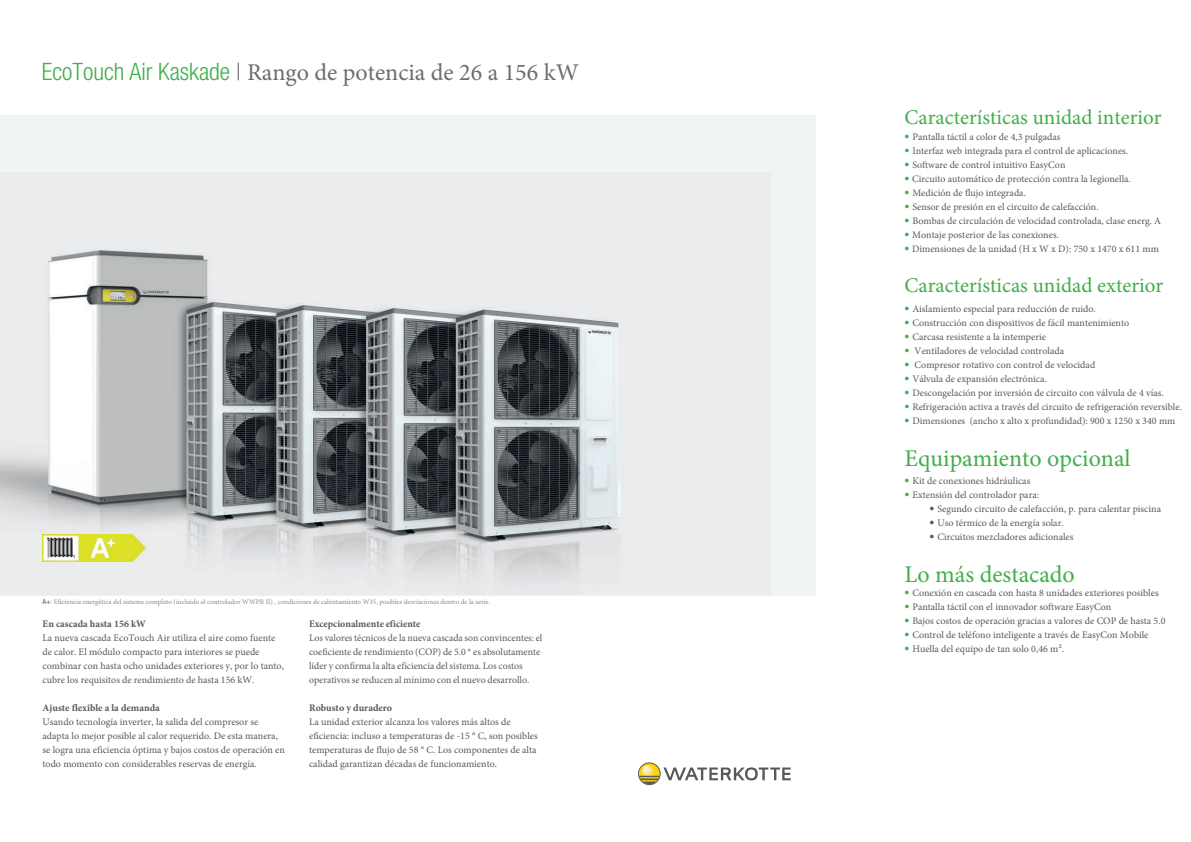
<style>
.page{position:relative;width:1191px;height:842px;background:#fff}
.page>*{position:absolute;margin:0;border:0;box-sizing:border-box;transform-origin:0 0}
.t1{font:24px "Minion Pro";color:#6c6d70}
.t2{font:24px "Minion Pro";color:#40ae49}
.t3{font:21px "Minion Pro";color:#40ae49}
.t4{font:10px/14px "Minion Pro";color:#57585a}
.t5{font:700 10px "Minion Pro";color:#57585a}
.t6{font:7px "Minion Pro";color:#87898c}
.s1{font-family:"Helvetica Neue LT Com";font-weight:300;font-stretch:condensed;color:#40ae49}
.s2{font-family:"Helvetica Neue LT Com";font-weight:300;font-stretch:condensed}
.s3{font-family:"Helvetica Neue LT Com";font-weight:700;font-stretch:condensed}
.s4{font-family:"Helvetica Neue LT Com";font-weight:300;color:#40ae49}
.s5{font-family:"Helvetica Neue LT Com";font-weight:300}
</style>
<div class="page">
<svg style="left:638px;top:762px;width:152px;height:23px"></svg>
<div style="left:0;top:115px;width:815px;height:480px;background:#ebecee"></div>
<img style="left:0;top:249px;width:623px;height:346px">
<img style="left:42px;top:535px;width:103px;height:26px">
<h1 class="t1" style="left:42px;top:56px;width:538px"><span class="s1">EcoTouch Air Kaskade</span> <span class="s2">|</span> Rango de potencia de 26 a 156 kW</h1>
<p class="t6" style="left:43px;top:597px;width:449px"><span class="s3">A+</span><span class="s2">:</span> Eficiencia energética del sistema completo (incluido el controlador WWPR II) , condiciones de calentamiento W35, posibles desviaciones dentro de la serie.</p>
<p class="t5" style="left:43px;top:617px;width:105px">En cascada hasta 156 kW</p>
<p class="t4" style="left:43px;top:631px;width:243px">La nueva cascada EcoTouch Air utiliza el aire como fuente de calor. El módulo compacto para interiores se puede combinar con hasta ocho unidades exteriores y, por lo tanto, cubre los requisitos de rendimiento de hasta 156 kW.</p>
<p class="t5" style="left:43px;top:701px;width:119px">Ajuste flexible a la demanda</p>
<p class="t4" style="left:43px;top:715px;width:244px">Usando tecnología inverter, la salida del compresor se adapta lo mejor posible al calor requerido. De esta manera, se logra una eficiencia óptima y bajos costos de operación en todo momento con considerables reservas de energía.</p>
<p class="t5" style="left:309px;top:617px;width:113px">Excepcionalmente eficiente</p>
<p class="t4" style="left:309px;top:631px;width:235px">Los valores técnicos de la nueva cascada son convincentes: el coeficiente de rendimiento (COP) de 5.0 * es absolutamente líder y confirma la alta eficiencia del sistema. Los costos operativos se reducen al mínimo con el nuevo desarrollo.</p>
<p class="t5" style="left:309px;top:701px;width:85px">Robusto y duradero</p>
<p class="t4" style="left:309px;top:715px;width:230px">La unidad exterior alcanza los valores más altos de eficiencia: incluso a temperaturas de -15 ° C, son posibles temperaturas de flujo de 58 ° C. Los componentes de alta calidad garantizan décadas de funcionamiento.</p>
<h2 class="t3" style="left:904px;top:103px;width:258px">Características unidad interior</h2>
<p class="t4" style="left:904px;top:130px;width:157px"><span class="s4">•</span> Pantalla táctil a color de 4,3 pulgadas</p>
<p class="t4" style="left:904px;top:144px;width:225px"><span class="s4">•</span> Interfaz web integrada para el control de aplicaciones.</p>
<p class="t4" style="left:904px;top:158px;width:162px"><span class="s4">•</span> Software de control intuitivo EasyCon</p>
<p class="t4" style="left:904px;top:172px;width:228px"><span class="s4">•</span> Circuito automático de protección contra la legionella.</p>
<p class="t4" style="left:904px;top:186px;width:123px"><span class="s4">•</span> Medición de flujo integrada.</p>
<p class="t4" style="left:904px;top:200px;width:196px"><span class="s4">•</span> Sensor de presión en el circuito de calefacción.</p>
<p class="t4" style="left:904px;top:214px;width:258px"><span class="s4">•</span> Bombas de circulación de velocidad controlada, clase energ. A</p>
<p class="t4" style="left:904px;top:228px;width:156px"><span class="s4">•</span> Montaje posterior de las conexiones.</p>
<p class="t4" style="left:904px;top:242px;width:256px"><span class="s4">•</span> Dimensiones de la unidad (H x W x D): 750 x 1470 x 611 mm</p>
<h2 class="t3" style="left:904px;top:271px;width:260px">Características unidad exterior</h2>
<p class="t4" style="left:904px;top:302px;width:193px"><span class="s4">•</span> Aislamiento especial para reducción de ruido.</p>
<p class="t4" style="left:904px;top:316px;width:226px"><span class="s4">•</span> Construcción con dispositivos de fácil mantenimiento</p>
<p class="t4" style="left:904px;top:330px;width:143px"><span class="s4">•</span> Carcasa resistente a la intemperie</p>
<p class="t4" style="left:904px;top:344px;width:161px"><span class="s4">•</span> Ventiladores de velocidad controlada</p>
<p class="t4" style="left:904px;top:358px;width:192px"><span class="s4">•</span> Compresor rotativo con control de velocidad</p>
<p class="t4" style="left:904px;top:372px;width:144px"><span class="s4">•</span> Válvula de expansión electrónica.</p>
<p class="t4" style="left:904px;top:386px;width:261px"><span class="s4">•</span> Descongelación por inversión de circuito con válvula de 4 vías.</p>
<p class="t4" style="left:904px;top:400px;width:279px"><span class="s4">•</span> Refrigeración activa a través del circuito de refrigeración reversible.</p>
<p class="t4" style="left:904px;top:414px;width:272px"><span class="s4">•</span> Dimensiones (ancho x alto x profundidad): 900 x 1250 x 340 mm</p>
<h1 class="t2" style="left:904px;top:442px;width:227px">Equipamiento opcional</h1>
<p class="t4" style="left:904px;top:474px;width:127px"><span class="s4">•</span> Kit de conexiones hidráulicas</p>
<p class="t4" style="left:904px;top:488px;width:136px"><span class="s4">•</span> Extensión del controlador para:</p>
<p class="t4" style="left:929px;top:502px;width:233px"><span class="s5">•</span> Segundo circuito de calefacción, p. para calentar piscina</p>
<p class="t4" style="left:929px;top:516px;width:136px"><span class="s5">•</span> Uso térmico de la energía solar.</p>
<p class="t4" style="left:929px;top:530px;width:145px"><span class="s5">•</span> Circuitos mezcladores adicionales</p>
<h1 class="t2" style="left:904px;top:558px;width:172px">Lo más destacado</h1>
<p class="t4" style="left:904px;top:586px;width:256px"><span class="s4">•</span> Conexión en cascada con hasta 8 unidades exteriores posibles</p>
<p class="t4" style="left:904px;top:600px;width:208px"><span class="s4">•</span> Pantalla táctil con el innovador software EasyCon</p>
<p class="t4" style="left:904px;top:614px;width:262px"><span class="s4">•</span> Bajos costos de operación gracias a valores de COP de hasta 5.0</p>
<p class="t4" style="left:904px;top:628px;width:245px"><span class="s4">•</span> Control de teléfono inteligente a través de EasyCon Mobile</p>
<p class="t4" style="left:904px;top:642px;width:161px"><span class="s4">•</span> Huella del equipo de tan solo 0,46 m².</p>
</div>
